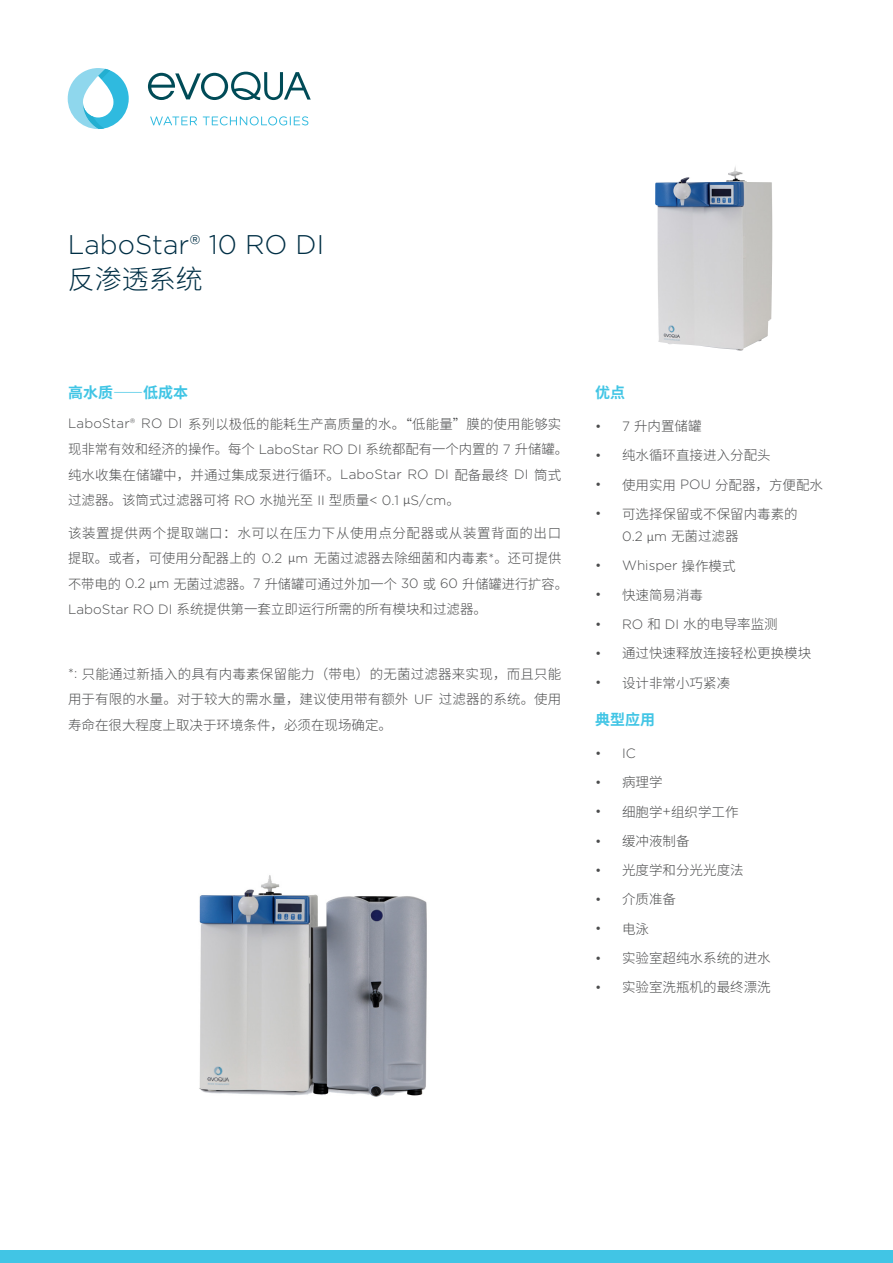
<style>
.page{position:relative;width:893px;height:1263px;background:#fff}
.page>*{position:absolute;margin:0;border:0;box-sizing:border-box;transform-origin:0 0}
.Headline{font:300 27px/35.2px "Gotham";color:#002f45}
.Subhead{font:700 15px "Source Han Sans CN";color:#41c5e5}
.Body_text{font:300 13.5px/25.5px "Source Han Sans CN";color:#4b4c4d}
.t1{font:300 13.5px "Gotham";color:#4b4c4d}
.s1{font-family:"Source Han Sans CN"}
.s2{font-family:"Gotham"}
.s3{font-family:"Calibri"}
</style>
<div class="page">
<svg style="left:148px;top:72px;width:163px;height:28px"></svg>
<svg style="left:150px;top:116px;width:47px;height:9px"></svg>
<svg style="left:203px;top:116px;width:105px;height:9px"></svg>
<svg style="left:68px;top:68px;width:61px;height:61px"></svg>
<div style="left:0;top:1250px;width:893px;height:13px;background:#41c5e5"></div>
<img style="left:655px;top:166px;width:118px;height:185px">
<img style="left:199px;top:875px;width:228px;height:222px">
<p class="Headline" style="left:68px;top:226px;width:258px">LaboStar® 10 RO DI<span class="s1">反渗透系统</span></p>
<p class="Subhead" style="left:68px;top:384px;width:121px">高水质——低成本</p>
<p class="Body_text" style="left:68px;top:411px;width:502px"><span class="s2">LaboStar® RO DI</span> 系列以极低的能耗生产高质量的水。“低能量”膜的使用能够实现非常有效和经济的操作。每个 <span class="s2">LaboStar RO DI</span> 系统都配有一个内置的 <span class="s2">7</span> 升储罐。纯水收集在储罐中，并通过集成泵进行循环。<span class="s2">LaboStar RO DI</span> 配备最终 <span class="s2">DI</span> 筒式过滤器。该筒式过滤器可将 <span class="s2">RO</span> 水抛光至 <span class="s2">II</span> 型质量<span class="s2">&lt; 0.1</span> <span class="s3">µ</span><span class="s2">S/cm</span>。</p>
<p class="Body_text" style="left:68px;top:520px;width:502px">该装置提供两个提取端口：水可以在压力下从使用点分配器或从装置背面的出口提取。或者，可使用分配器上的 <span class="s2">0.2</span> <span class="s3">µ</span><span class="s2">m</span> 无菌过滤器去除细菌和内毒素<span class="s2">*</span>。还可提供不带电的 <span class="s2">0.2</span> <span class="s3">µ</span><span class="s2">m</span> 无菌过滤器。<span class="s2">7</span> 升储罐可通过外加一个 <span class="s2">30</span> 或 <span class="s2">60</span> 升储罐进行扩容。<span class="s2">LaboStar RO DI</span> 系统提供第一套立即运行所需的所有模块和过滤器。</p>
<p class="Body_text" style="left:68px;top:661px;width:495px;text-align:justify"><span class="s2">*:</span> 只能通过新插入的具有内毒素保留能力（带电）的无菌过滤器来实现，而且只能用于有限的水量。对于较大的需水量，建议使用带有额外 <span class="s2">UF</span> 过滤器的系统。使用寿命在很大程度上取决于环境条件，必须在现场确定。</p>
<p class="Subhead" style="left:595px;top:384px;width:31px">优点</p>
<p class="Body_text" style="left:595px;top:414px;width:108px"><span class="s2">• 7</span> 升内置储罐</p>
<p class="Body_text" style="left:595px;top:443px;width:177px"><span class="s2">•</span> 纯水循环直接进入分配头</p>
<p class="Body_text" style="left:595px;top:472px;width:229px"><span class="s2">•</span> 使用实用 <span class="s2">POU</span> 分配器，方便配水</p>
<p class="Body_text" style="left:622px;top:503px;width:177px;line-height:22.5px;text-indent:-27px"><span class="s2">•</span> 可选择保留或不保留内毒素的<br><span class="s2">0.2</span> <span class="s3">µ</span><span class="s2">m</span> 无菌过滤器</p>
<p class="t1" style="left:595px;top:557px;width:142px">• Whisper <span class="s1">操作模式</span></p>
<p class="Body_text" style="left:595px;top:582px;width:109px"><span class="s2">•</span> 快速简易消毒</p>
<p class="Body_text" style="left:595px;top:612px;width:184px"><span class="s2">• RO</span> 和 <span class="s2">DI</span> 水的电导率监测</p>
<p class="Body_text" style="left:595px;top:641px;width:217px"><span class="s2">•</span> 通过快速释放连接轻松更换模块</p>
<p class="Body_text" style="left:595px;top:670px;width:136px"><span class="s2">•</span> 设计非常小巧紧凑</p>
<p class="Subhead" style="left:595px;top:711px;width:61px">典型应用</p>
<p class="t1" style="left:595px;top:744px;width:42px">• IC</p>
<p class="Body_text" style="left:595px;top:770px;width:69px"><span class="s2">•</span> 病理学</p>
<p class="Body_text" style="left:595px;top:799px;width:145px"><span class="s2">•</span> 细胞学<span class="s2">+</span>组织学工作</p>
<p class="Body_text" style="left:595px;top:828px;width:96px"><span class="s2">•</span> 缓冲液制备</p>
<p class="Body_text" style="left:595px;top:858px;width:150px"><span class="s2">•</span> 光度学和分光光度法</p>
<p class="Body_text" style="left:595px;top:887px;width:82px"><span class="s2">•</span> 介质准备</p>
<p class="Body_text" style="left:595px;top:916px;width:55px"><span class="s2">•</span> 电泳</p>
<p class="Body_text" style="left:595px;top:945px;width:177px"><span class="s2">•</span> 实验室超纯水系统的进水</p>
<p class="Body_text" style="left:595px;top:975px;width:177px"><span class="s2">•</span> 实验室洗瓶机的最终漂洗</p>
</div>
